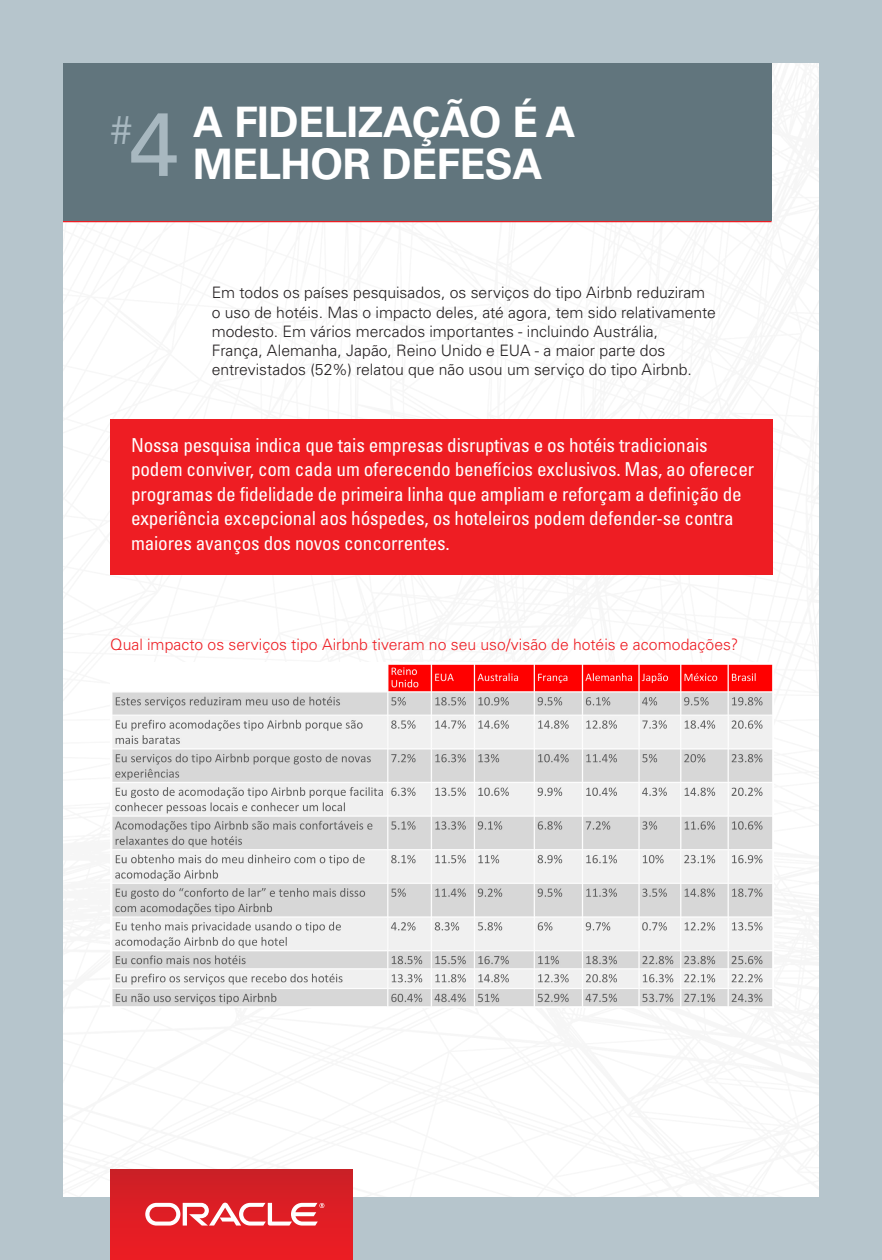
<style>
.page{position:relative;width:882px;height:1260px;background:#b6c5cc}
.page>*{position:absolute;margin:0;border:0;box-sizing:border-box;transform-origin:0 0}
.Headline_-_Gray_Big{font:700 42px/42px "Univers LT Std";letter-spacing:-.01em;color:#fff}
.Headline_-_Gray_Big-2{font:300 40.25px "Univers LT Std";color:#a8b8c0}
.Headline_-_Gray_Big-3{font:condensed 19.25px/24.5px "Univers LT Std";letter-spacing:-.01em;color:#fff}
.t1{font:300 15.75px/19.2px "Univers LT Std";color:#231f20}
.t2{font:300 15.75px "Univers LT Std";color:#ee1d23}
.s1{font-weight:400;font-size:89.25px}
</style>
<div class="page">
<img style="left:63px;top:63px;width:756px;height:1134px">
<div style="left:111px;top:1169px;width:242px;height:91px;background:linear-gradient(to bottom,#cc2026,#ef1c23)"></div>
<svg style="left:145px;top:1203px;width:179px;height:23px"></svg>
<hr style="left:63px;top:220px;width:709px;height:2px;background:#ee1d23">
<div style="left:63px;top:63px;width:709px;height:157px;background:#61757d"></div>
<div style="left:110px;top:419px;width:663px;height:156px;background:#ee1d23"></div>
<img style="left:111px;top:663px;width:663px;height:345px">
<p class="Headline_-_Gray_Big-2" style="left:110px;top:106px;width:70px">#<span class="s1">4</span></p>
<p class="Headline_-_Gray_Big" style="left:193px;top:101px;width:384px">A FIDELIZAÇÃO É A<br>MELHOR DEFESA</p>
<p class="t1" style="left:212px;top:283px;width:506px">Em todos os países pesquisados, os serviços do tipo Airbnb reduziram o uso de hotéis. Mas o impacto deles, até agora, tem sido relativamente modesto. Em vários mercados importantes - incluindo Austrália,<br>França, Alemanha, Japão, Reino Unido e EUA - a maior parte dos entrevistados (52%) relatou que não usou um serviço do tipo Airbnb.</p>
<p class="Headline_-_Gray_Big-3" style="left:131px;top:433px;width:625px">Nossa pesquisa indica que tais empresas disruptivas e os hotéis tradicionais podem conviver, com cada um oferecendo benefícios exclusivos. Mas, ao oferecer programas de fidelidade de primeira linha que ampliam e reforçam a definição de experiência excepcional aos hóspedes, os hoteleiros podem defender-se contra maiores avanços dos novos concorrentes.</p>
<p class="t2" style="left:110px;top:635px;width:629px">Qual impacto os serviços tipo Airbnb tiveram no seu uso/visão de hotéis e acomodações?</p>
</div>
